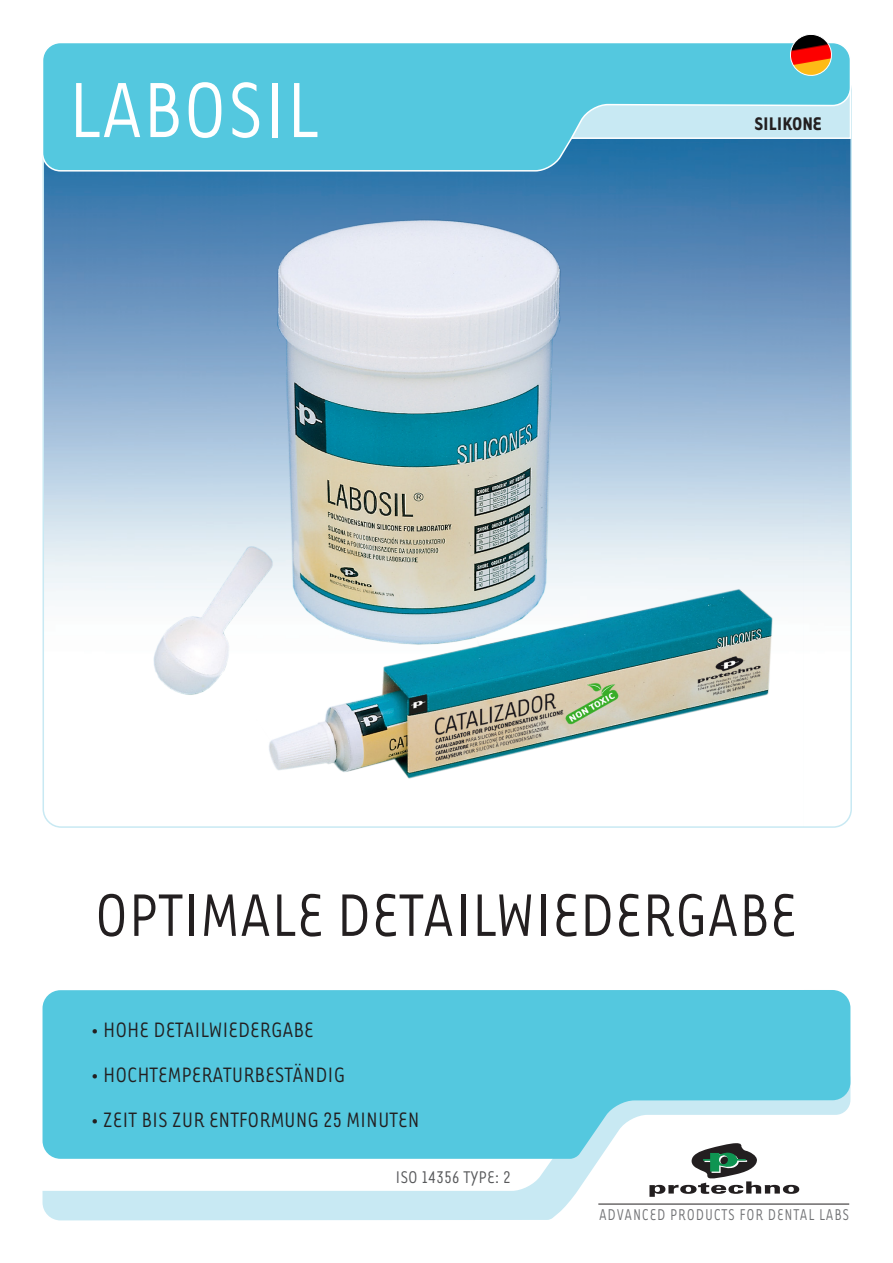
<style>
.page{position:relative;width:893px;height:1263px;background:#fff}
.page>*{position:absolute;margin:0;border:0;box-sizing:border-box;transform-origin:0 0}
.t1{font:90px "Tarzana Nar OT";color:#fff}
.t2{font:69px "Tarzana Nar OT";color:#231f20}
.t3{font:24px "Tarzana Nar OT";color:#231f20}
.t4{font:700 21px "Tarzana Nar OT";color:#231f20}
.t5{font:19.5px "Tarzana Nar OT";color:#57585a}
.t6{font:18px "Tarzana Nar OT";letter-spacing:.05em;color:#717275;scale:.92 1}
</style>
<div class="page">
<svg style="left:43px;top:1191px;width:807px;height:29px;fill:#c8e9f3"></svg>
<svg style="left:42px;top:1039px;width:758px;height:152px"></svg>
<img style="left:43px;top:172px;width:806px;height:653px">
<svg style="left:43px;top:990px;width:807px;height:169px;background:#62cce1"></svg>
<svg style="left:42px;top:43px;width:810px;height:129px;background:#51bdd8"></svg>
<svg style="left:537px;top:34px;width:315px;height:106px;background:#89d0df"></svg>
<hr style="left:598px;top:1204px;width:251px;height:1px;background:#231f20">
<svg style="left:649px;top:1143px;width:150px;height:54px"></svg>
<img style="left:121px;top:200px;width:683px;height:628px">
<p class="t1" style="left:68px;top:56px;width:252px">LABOSIL</p>
<p class="t4" style="left:754px;top:111px;width:69px">SILIKONE</p>
<p class="t2" style="left:95px;top:873px;width:704px">OPTIMALE DETAILWIEDERGABE</p>
<p class="t3" style="left:91px;top:1015px;width:224px">• HOHE DETAILWIEDERGABE</p>
<p class="t3" style="left:91px;top:1060px;width:256px">• HOCHTEMPERATURBESTÄNDIG</p>
<p class="t3" style="left:91px;top:1105px;width:330px">• ZEIT BIS ZUR ENTFORMUNG 25 MINUTEN</p>
<p class="t5" style="left:395px;top:1165px;width:117px">ISO 14356 TYPE: 2</p>
<p class="t6" style="left:599px;top:1204px;width:274px">ADVANCED PRODUCTS FOR DENTAL LABS</p>
</div>
